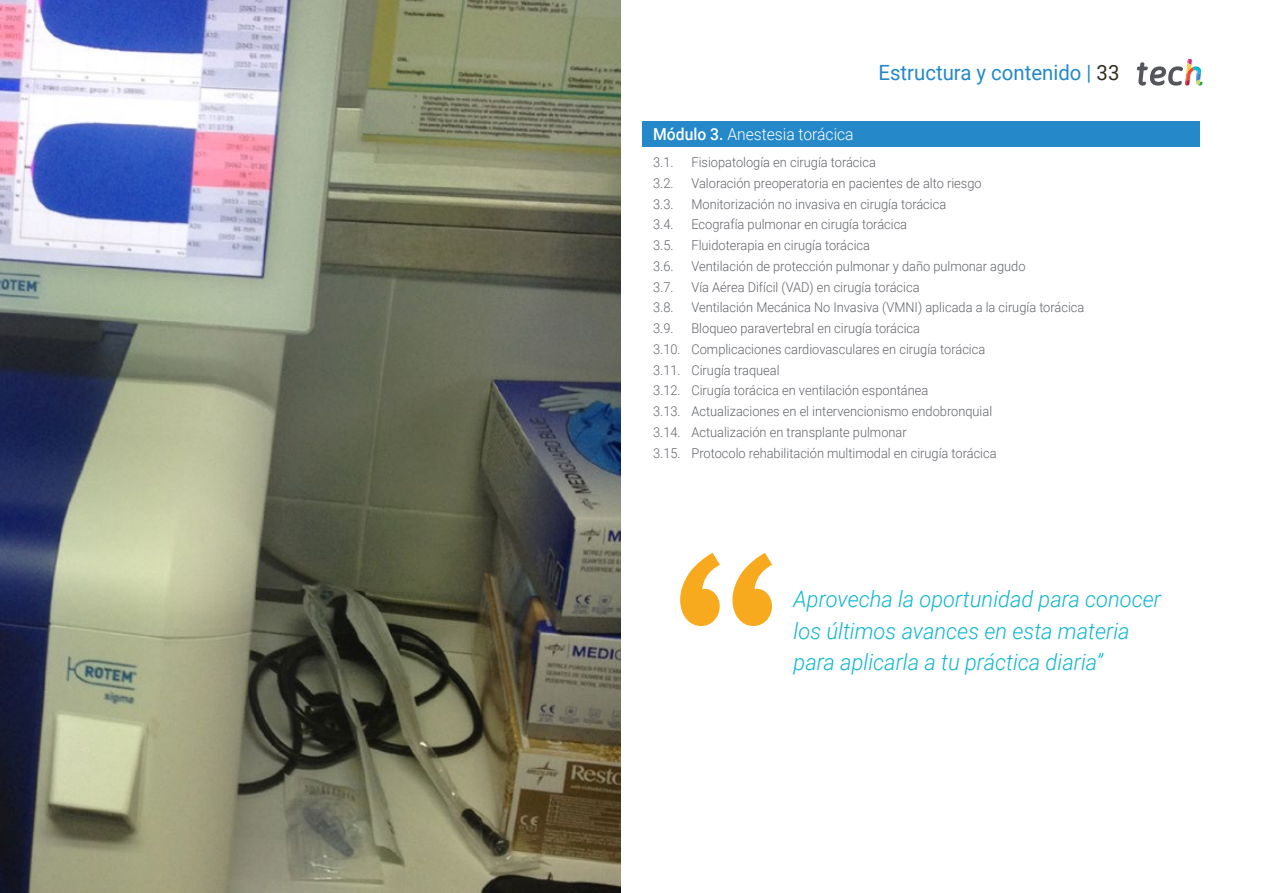
<style>
.page{position:relative;width:1263px;height:893px;background:#fff}
.page>*{position:absolute;margin:0;border:0;box-sizing:border-box;transform-origin:0 0}
.t1{font:italic 300 22.5px/31.5px "Roboto";color:#0fb6cf}
.t2{font:21px "Roboto";color:#2488c9}
.t3{font:300 16.5px "Roboto";color:#fff;scale:.95 1}
.t4{font:300 13.5px/20.7px "Roboto";color:#61646a;scale:.95 1}
.s1{color:#312e20}
.s2{font-weight:500}
</style>
<div class="page">
<img style="left:0;top:0;width:621px;height:893px">
<div style="left:642px;top:121px;width:557px;height:25px;background:#2488c9"></div>
<svg style="left:680px;top:553px;width:92px;height:73px"></svg>
<svg style="left:1137px;top:59px;width:65px;height:27px"></svg>
<h2 class="t2" style="left:878px;top:57px;width:242px">Estructura y contenido | <span class="s1">33</span></h2>
<p class="t3" style="left:653px;top:123px;width:213px"><span class="s2">Módulo 3.</span> Anestesia torácica</p>
<p class="t4" style="left:653px;top:151px;width:23px">3.1.</p>
<p class="t4" style="left:691px;top:151px;width:196px">Fisiopatología en cirugía torácica</p>
<p class="t4" style="left:653px;top:172px;width:23px">3.2.</p>
<p class="t4" style="left:691px;top:172px;width:307px">Valoración preoperatoria en pacientes de alto riesgo</p>
<p class="t4" style="left:653px;top:193px;width:23px">3.3.</p>
<p class="t4" style="left:691px;top:193px;width:270px">Monitorización no invasiva en cirugía torácica</p>
<p class="t4" style="left:653px;top:214px;width:23px">3.4.</p>
<p class="t4" style="left:691px;top:214px;width:229px">Ecografía pulmonar en cirugía torácica</p>
<p class="t4" style="left:653px;top:234px;width:23px">3.5.</p>
<p class="t4" style="left:691px;top:234px;width:190px">Fluidoterapia en cirugía torácica</p>
<p class="t4" style="left:653px;top:255px;width:23px">3.6.</p>
<p class="t4" style="left:691px;top:255px;width:353px">Ventilación de protección pulmonar y daño pulmonar agudo</p>
<p class="t4" style="left:653px;top:276px;width:23px">3.7.</p>
<p class="t4" style="left:691px;top:276px;width:242px">Vía Aérea Difícil (VAD) en cirugía torácica</p>
<p class="t4" style="left:653px;top:297px;width:23px">3.8.</p>
<p class="t4" style="left:691px;top:297px;width:415px">Ventilación Mecánica No Invasiva (VMNI) aplicada a la cirugía torácica</p>
<p class="t4" style="left:653px;top:317px;width:23px">3.9.</p>
<p class="t4" style="left:653px;top:317px;width:363px;text-indent:38px">Bloqueo paravertebral en cirugía torácica<br>3.10. Complicaciones cardiovasculares en cirugía torácica 3.11. Cirugía traqueal<br>3.12. Cirugía torácica en ventilación espontánea<br>3.13. Actualizaciones en el intervencionismo endobronquial 3.14. Actualización en transplante pulmonar<br>3.15. Protocolo rehabilitación multimodal en cirugía torácica</p>
<h1 class="t1" style="left:793px;top:583px;width:369px">Aprovecha la oportunidad para conocer los últimos avances en esta materia para aplicarla a tu práctica diaria”</h1>
</div>
